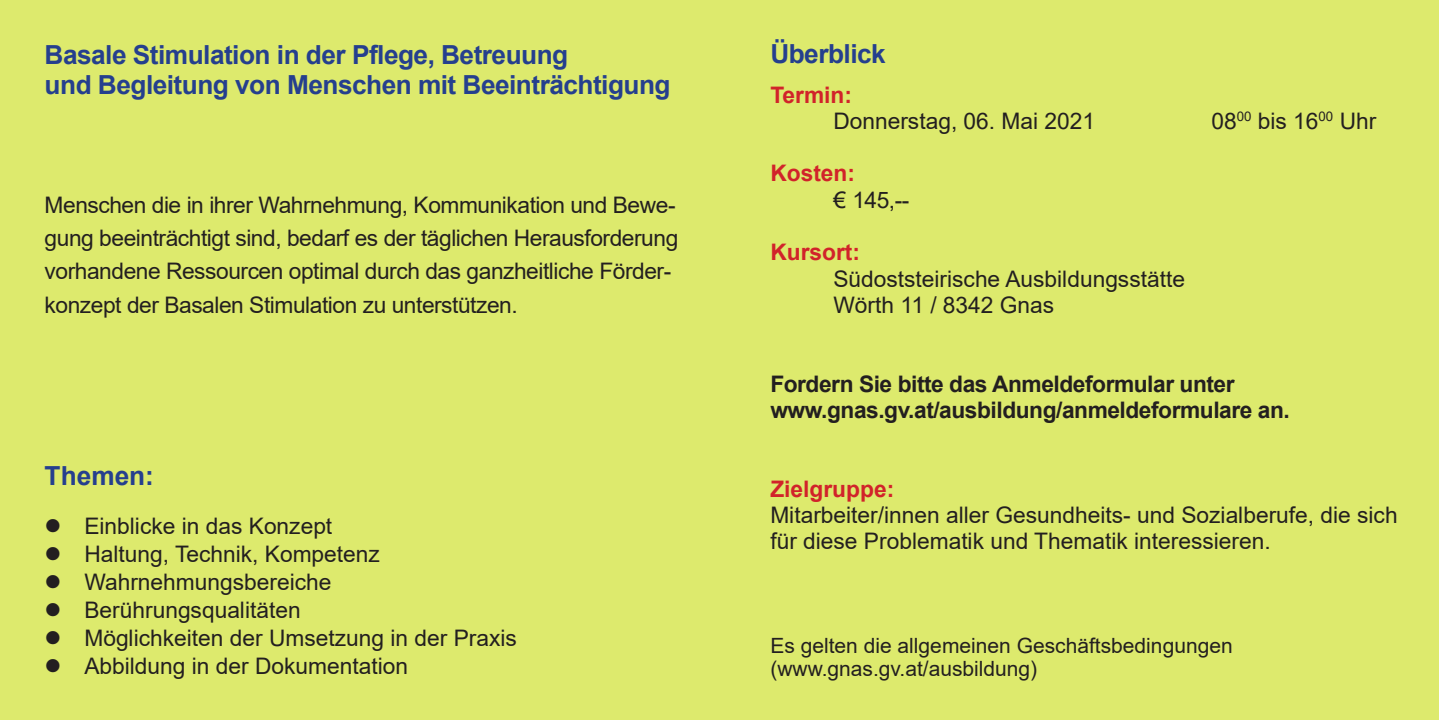
<style>
.page{position:relative;width:1439px;height:720px;background:#fff}
.page>*{position:absolute;margin:0;border:0;box-sizing:border-box;transform-origin:0 0}
.t1{font:700 26.25px "Arial";letter-spacing:-.02em;color:#253f8e}
.t2{font:22.75px/26.2px "Arial";color:#231f20}
.t3{font:22.75px/33.2px "Arial";letter-spacing:-.02em;color:#231f20}
.t4{font:700 22.75px/26.2px "Arial";letter-spacing:-.02em;color:#231f20}
.t5{font:700 22.75px/26.2px "Arial";color:#d1232a}
.t6{font:21px "Arial";color:#231f20}
.s1{font-weight:700;color:#d1232a}
.s2{font-weight:400;color:#231f20}
</style>
<div class="page">
<div style="left:0;top:0;width:1439px;height:719px;background:#ddea6d"></div>
<p class="t1" style="left:45px;top:36px;width:525px">Basale Stimulation in der Pflege, Betreuung</p>
<p class="t1" style="left:45px;top:66px;width:627px">und Begleitung von Menschen mit Beeinträchtigung</p>
<p class="t3" style="left:45px;top:188px;width:635px">Menschen die in ihrer Wahrnehmung, Kommunikation und Bewe&shy;gung beeinträchtigt sind, bedarf es der täglichen Herausforderung vorhandene Ressourcen optimal durch das ganzheitliche Förder&shy;konzept der Basalen Stimulation zu unterstützen.</p>
<p class="t1" style="left:45px;top:457px;width:111px">Themen:</p>
<p class="t2" style="left:45px;top:512px;width:289px">● Einblicke in das Konzept</p>
<p class="t2" style="left:45px;top:540px;width:337px">● Haltung, Technik, Kompetenz</p>
<p class="t2" style="left:45px;top:568px;width:288px">● Wahrnehmungsbereiche</p>
<p class="t2" style="left:45px;top:596px;width:257px">● Berührungsqualitäten</p>
<p class="t2" style="left:45px;top:624px;width:474px">● Möglichkeiten der Umsetzung in der Praxis</p>
<p class="t2" style="left:45px;top:652px;width:365px">● Abbildung in der Dokumentation</p>
<p class="t1" style="left:770px;top:35px;width:117px">Überblick</p>
<p class="t2" style="left:833px;top:81px;width:263px;text-indent:-63px"><span class="s1">Termin:<br></span>Donnerstag, 06. Mai 2021</p>
<p class="t5" style="left:833px;top:160px;width:78px;text-indent:-63px">Kosten:<br><span class="s2">€ 145,--</span></p>
<p class="t2" style="left:833px;top:239px;width:353px;text-indent:-63px"><span class="s1">Kursort:<br></span>Südoststeirische Ausbildungsstätte<br>Wörth 11 / 8342 Gnas</p>
<p class="t2" style="left:1211px;top:108px;width:166px">08<sup>00</sup> bis 16<sup>00</sup> Uhr</p>
<p class="t4" style="left:770px;top:370px;width:521px">Fordern Sie bitte das Anmeldeformular unter www.gnas.gv.at/ausbildung/anmeldeformulare an.</p>
<p class="t5" style="left:770px;top:475px;width:125px">Zielgruppe:</p>
<p class="t2" style="left:770px;top:501px;width:629px">Mitarbeiter/innen aller Gesundheits- und Sozialberufe, die sich für diese Problematik und Thematik interessieren.</p>
<p class="t6" style="left:770px;top:630px;width:464px">Es gelten die allgemeinen Geschäftsbedingungen</p>
<p class="t6" style="left:770px;top:653px;width:268px">(www.gnas.gv.at/ausbildung)</p>
</div>
